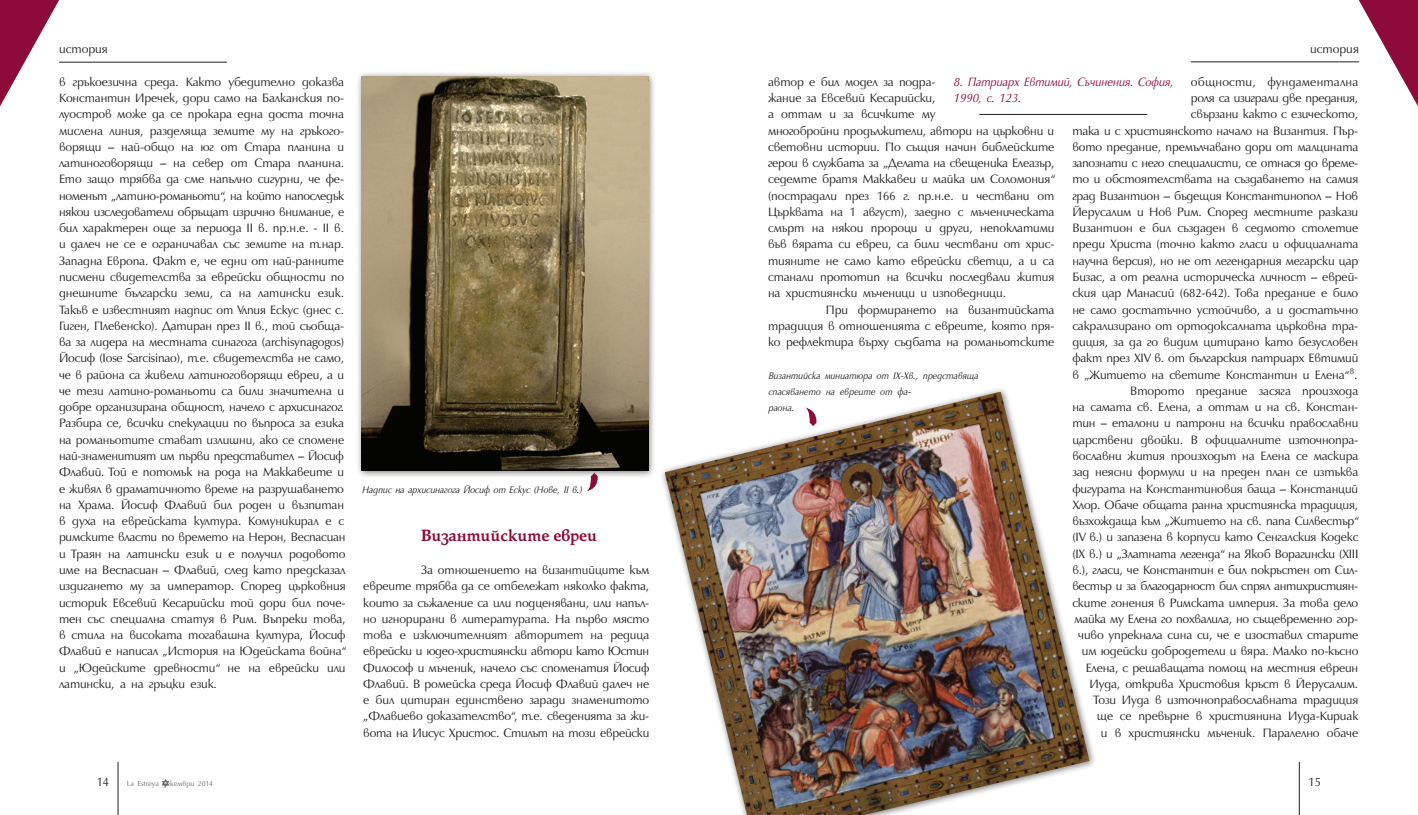
<style>
.page{position:relative;width:1418px;height:815px;background:#fff}
.page>*{position:absolute;margin:0;border:0;box-sizing:border-box;transform-origin:0 0}
.Title_bit{font:700 17.5px "Platinum Bg";letter-spacing:-.01em;color:#8d0b38}
.Body_text{font:12.5px/16.2px "Opal Bulgarian CYR";letter-spacing:-.01em;color:#231f20}
.Body_text-2{font:italic 12.5px/16.2px "Opal Bulgarian CYR";color:#8d0b38}
.Tekst_pod_iliustraci{font:italic 10px/16.2px "Opal Bulgarian CYR";color:#231f20}
.t1{font:7.5px "Opal Bulgarian CYR";color:#6c6d70}
</style>
<div class="page">
<hr style="left:1298px;top:762px;width:1px;height:53px;background:#231f20">
<hr style="left:1190px;top:62px;width:168px;height:1px;background:#231f20">
<hr style="left:118px;top:762px;width:1px;height:53px;background:#231f20">
<svg style="left:1358px;top:0;width:59px;height:105px"></svg>
<svg style="left:0;top:0;width:59px;height:106px"></svg>
<hr style="left:59px;top:62px;width:168px;height:1px;background:#231f20">
<svg style="left:162px;top:779px;width:7px;height:8px"></svg>
<hr style="left:979px;top:114px;width:168px;height:1px;background:#231f20">
<div style="left:356px;top:70px;width:300px;height:409px;background:#231f20;opacity:.61"></div>
<img style="left:362px;top:76px;width:286px;height:394px">
<img style="left:664px;top:392px;width:425px;height:423px">
<svg style="left:587px;top:473px;width:12px;height:18px"></svg>
<p class="Body_text" style="left:59px;top:41px;width:50px">история</p>
<p class="Body_text" style="left:59px;top:74px;width:289px">в гръкоезична среда. Както убедително доказва Константин Иречек, дори само на Балканския по&shy;луостров може да се прокара една доста точна мислена линия, разделяща земите му на гръкого&shy;ворящи – най-общо на юг от Стара планина и латиноговорящи – на север от Стара планина.<br>Ето защо трябва да сме напълно сигурни, че фе&shy;номенът „латино-романьоти“, на който напоследък някои изследователи обръщат изрично внимание, е бил характерен още за периода II в. пр.н.е. - II в. и далеч не се е ограничавал със земите на т.нар.<br>Западна Европа. Факт е, че едни от най-ранните писмени свидетелства за еврейски общности по днешните български земи, са на латински език.<br>Такъв е известният надпис от Улпия Ескус (днес с.<br>Гиген, Плевенско). Датиран през II в., той съобща&shy;ва за лидера на местната синагога (archisynagogos)<br>Йосиф (Iose Sarcisinao), т.е. свидетелства не само, че в района са живели латиноговорящи евреи, а и че тези латино-романьоти са били значителна и добре организирана общност, начело с архисинагог.<br>Разбира се, всички спекулации по въпроса за езика на романьотите стават излишни, ако се спомене най-знаменитият им първи представител – Йосиф Флавий. Той е потомък на рода на Маккавеите и е живял в драматичното време на разрушаването на Храма. Йосиф Флавий бил роден и възпитан в духа на еврейската култура. Комуникирал е с римските власти по времето на Нерон, Веспасиан и Траян на латински език и е получил родовото име на Веспасиан – Флавий, след като предсказал издигането му за император. Според църковния историк Евсевий Кесарийски той дори бил поче&shy;тен със специална статуя в Рим. Въпреки това, в стила на високата тогавашна култура, Йосиф Флавий е написал „История на Юдейската война“ и „Юдейските древности“ не на еврейски или латински, а на гръцки език.</p>
<p class="Tekst_pod_iliustraci" style="left:362px;top:481px;width:221px">Надпис на архисинагога Йосиф от Ескус (Нове, II в.)</p>
<p class="Title_bit" style="left:421px;top:526px;width:178px">Византийските евреи</p>
<p class="Body_text" style="left:363px;top:562px;width:287px;text-align:justify;text-indent:58px">За отношението на византийците към евреите трябва да се отбележат няколко факта, които за съжаление са или подценявани, или напъл&shy;но игнорирани в литературата. На първо място това е изключителният авторитет на редица еврейски и юдео-християнски автори като Юстин Философ и мъченик, начело със споменатия Йосиф Флавий. В ромейска среда Йосиф Флавий далеч не е бил цитиран единствено заради знаменитото „Флавиево доказателство“, т.е. сведенията за жи&shy;вота на Иисус Христос. Стилът на този еврейски</p>
<p class="Body_text" style="left:1310px;top:41px;width:50px">история</p>
<p class="Body_text-2" style="left:953px;top:74px;width:221px">8. Патриарх Евтимий, Съчинения. София,<br>1990, с. 123.</p>
<p class="Body_text" style="left:1072px;top:74px;width:287px;text-align:right">общности, фундаментална<br>роля са изиграли две предания,<br>свързани както с езическото,<br>така и с християнското начало на Византия. Пър&shy;вото предание, премълчавано дори от малцината запознати с него специалисти, се отнася до време&shy;то и обстоятелствата на създаването на самия град Византион – бъдещия Константинопол – Нов Йерусалим и Нов Рим. Според местните разкази Византион е бил създаден в седмото столетие преди Христа (точно както гласи и официалната научна версия), но не от легендарния мегарски цар Бизас, а от реална историческа личност – еврей&shy;ския цар Манасий (682-642). Това предание е било не само достатъчно устойчиво, а и достатъчно сакрализирано от ортодоксалната църковна тра&shy;диция, за да го видим цитирано като безусловен факт през XIV в. от българския патриарх Евтимий в „Житието на светите Константин и Елена“<sup>8</sup>.</p>
<p class="Body_text" style="left:1072px;top:383px;width:289px;text-align:right">Второто предание засяга произхода<br>на самата св. Елена, а оттам и на св. Констан&shy;тин – еталони и патрони на всички православни царствени двойки. В официалните източнопра&shy;вославни жития произходът на Елена се маскира зад неясни формули и на преден план се изтъква фигурата на Константиновия баща – Констанций Хлор. Обаче общата ранна християнска традиция, възхождаща към „Житието на св. папа Силвестър“ (IV в.) и запазена в корпуси като Сенгалския Кодекс (IX в.) и „Златната легенда“ на Якоб Ворагински (XIII в.), гласи, че Константин е бил покръстен от Сил&shy;вестър и за благодарност бил спрял антихристиян&shy;ските гонения в Римската империя. За това дело майка му Елена го похвалила, но същевременно гор&shy;чиво упрекнала сина си, че е изоставил старите им юдейски добродетели и вяра. Малко по-късно Елена, с решаващата помощ на местния евреин Иуда, открива Христовия кръст в Йерусалим.<br>Този Иуда в източноправославната традиция<br>ще се превърне в християнина Иуда-Кириак<br>и в християнски мъченик. Паралелно обаче</p>
<p class="Body_text" style="left:768px;top:74px;width:289px">автор е бил модел за подра-<br>жание за Евсевий Кесарийски,<br>а оттам и за всичките му<br>многобройни продължители, автори на църковни и световни истории. По същия начин библейските герои в службата за „Делата на свещеника Елеазър, седемте братя Маккавеи и майка им Соломония“ (пострадали през 166 г. пр.н.е. и чествани от Църквата на 1 август), заедно с мъченическата смърт на някои пророци и други, непоклатими във вярата си евреи, са били чествани от хрис&shy;тияните не само като еврейски светци, а и са станали прототип на всички последвали жития на християнски мъченици и изповедници.</p>
<p class="Body_text" style="left:768px;top:302px;width:288px;text-align:justify;text-indent:58px">При формирането на византийската традиция в отношенията с евреите, която пря&shy;ко рефлектира върху съдбата на романьотските</p>
<p class="Tekst_pod_iliustraci" style="left:768px;top:367px;width:212px">Византийска миниатюра от IX-Xв., представяща спасяването на евреите от фа-<br>раона.</p>
<p class="Body_text" style="left:97px;top:774px;width:14px">14</p>
<p class="Body_text" style="left:1308px;top:774px;width:14px">15</p>
<p class="t1" style="left:127px;top:779px;width:87px">La Estreya декември 2014</p>
</div>
